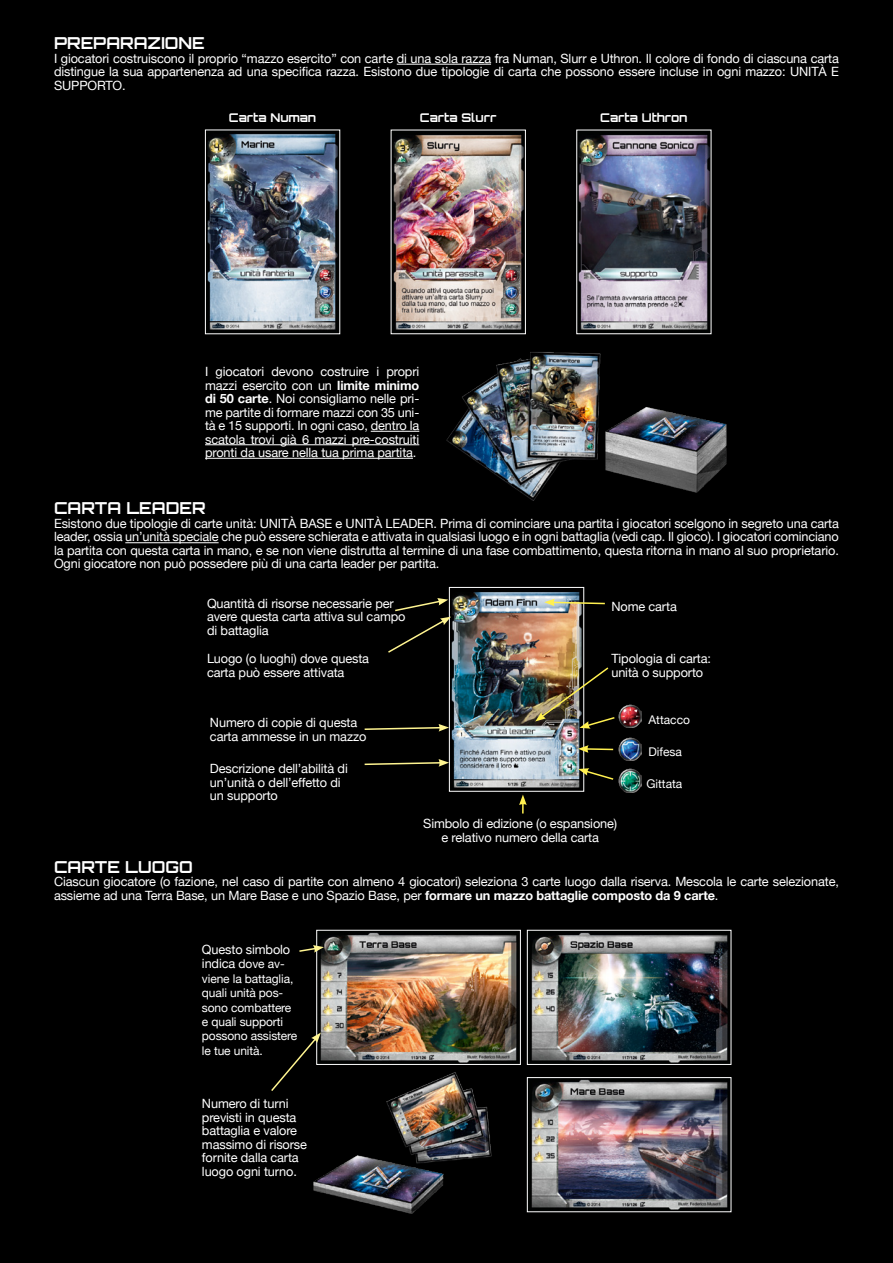
<style>
.page{position:relative;width:893px;height:1263px;background:#000}
.page>*{position:absolute;margin:0;border:0;box-sizing:border-box;transform-origin:0 0}
.t1{font:700 16.5px "Orbitron";color:#fff}
.t2{font:12.75px/13.5px "Helvetica Neue";letter-spacing:-.01em;color:#fff}
.t3{font:12px/14.4px "Helvetica Neue";letter-spacing:-.01em;color:#fff}
.t4{font:700 12px "Orbitron";color:#fff}
.s1{font-weight:700}
.s2{font-size:12.75px}
</style>
<div class="page">
<hr style="left:397px;top:64px;width:94px;height:1px;background:#fff">
<img style="left:393px;top:134px;width:131px;height:196px">
<div style="left:391px;top:130px;width:135px;height:204px;border:1px solid #fff"></div>
<img style="left:578px;top:134px;width:131px;height:196px">
<img style="left:446px;top:352px;width:281px;height:149px">
<img style="left:207px;top:133px;width:131px;height:197px">
<div style="left:205px;top:130px;width:135px;height:204px;border:1px solid #fff"></div>
<img style="left:618px;top:737px;width:24px;height:23px">
<img style="left:618px;top:769px;width:24px;height:23px">
<img style="left:618px;top:705px;width:24px;height:23px">
<img style="left:451px;top:592px;width:131px;height:196px">
<div style="left:449px;top:587px;width:135px;height:204px;border:1px solid #fff"></div>
<hr style="left:371px;top:431px;width:48px;height:1px;background:#fff">
<hr style="left:205px;top:444px;width:214px;height:1px;background:#fff">
<hr style="left:205px;top:458px;width:208px;height:1px;background:#fff">
<hr style="left:125px;top:542px;width:94px;height:1px;background:#fff">
<svg style="left:519px;top:794px;width:8px;height:19px"></svg>
<svg style="left:544px;top:599px;width:61px;height:7px"></svg>
<svg style="left:578px;top:745px;width:36px;height:8px"></svg>
<svg style="left:578px;top:768px;width:36px;height:13px"></svg>
<img style="left:535px;top:666px;width:80px;height:63px">
<svg style="left:364px;top:724px;width:85px;height:7px"></svg>
<svg style="left:364px;top:759px;width:85px;height:8px"></svg>
<svg style="left:388px;top:598px;width:63px;height:56px"></svg>
<img style="left:313px;top:1072px;width:179px;height:142px">
<img style="left:320px;top:932px;width:197px;height:131px">
<div style="left:316px;top:930px;width:205px;height:135px;border:1px solid #fff"></div>
<img style="left:531px;top:1079px;width:197px;height:131px">
<div style="left:527px;top:1077px;width:204px;height:135px;border:1px solid #fff"></div>
<img style="left:531px;top:932px;width:197px;height:131px">
<div style="left:527px;top:930px;width:204px;height:135px;border:1px solid #fff"></div>
<svg style="left:299px;top:945px;width:25px;height:8px"></svg>
<svg style="left:271px;top:1032px;width:50px;height:61px"></svg>
<p class="t1" style="left:54px;top:33px;width:152px">PREPARAZIONE</p>
<p class="t2" style="left:54px;top:51px;width:786px;text-align:justify">I giocatori costruiscono il proprio “mazzo esercito” con carte di una sola razza fra Numan, Slurr e Uthron. Il colore di fondo di ciascuna carta distingue la sua appartenenza ad una specifica razza. Esistono due tipologie di carta che possono essere incluse in ogni mazzo: UNITÀ E SUPPORTO.</p>
<p class="t4" style="left:229px;top:110px;width:89px">Carta Numan</p>
<p class="t4" style="left:420px;top:110px;width:78px">Carta Slurr</p>
<p class="t4" style="left:600px;top:110px;width:89px">Carta Uthron</p>
<p class="t2" style="left:205px;top:364px;width:216px;text-align:justify">I giocatori devono costruire i propri mazzi esercito con un <span class="s1">limite minimo di 50 carte</span>. Noi consigliamo nelle pri&shy;me partite di formare mazzi con 35 uni&shy;tà e 15 supporti. In ogni caso, dentro la scatola trovi già 6 mazzi pre-costruiti pronti da usare nella tua prima partita.</p>
<p class="t1" style="left:54px;top:498px;width:153px">CARTA LEADER</p>
<p class="t2" style="left:54px;top:516px;width:786px;text-align:justify">Esistono due tipologie di carte unità: UNITÀ BASE e UNITÀ LEADER. Prima di cominciare una partita i giocatori scelgono in segreto una carta leader, ossia un’unità speciale che può essere schierata e attivata in qualsiasi luogo e in ogni battaglia (vedi cap. Il gioco). I giocatori cominciano la partita con questa carta in mano, e se non viene distrutta al termine di una fase combattimento, questa ritorna in mano al suo proprietario.<br>Ogni giocatore non può possedere più di una carta leader per partita.</p>
<p class="t2" style="left:207px;top:596px;width:200px">Quantità di risorse necessarie per avere questa carta attiva sul campo di battaglia</p>
<p class="t2" style="left:207px;top:652px;width:164px">Luogo (o luoghi) dove questa carta può essere attivata</p>
<p class="t2" style="left:210px;top:715px;width:158px">Numero di copie di questa carta ammesse in un mazzo</p>
<p class="t2" style="left:210px;top:762px;width:139px">Descrizione dell’abilità di un’unità o dell’effetto di un supporto</p>
<p class="t2" style="left:611px;top:599px;width:67px">Nome carta</p>
<p class="t2" style="left:611px;top:652px;width:101px">Tipologia di carta: unità o supporto</p>
<p class="t2" style="left:423px;top:817px;width:195px;text-align:center">Simbolo di edizione (o espansione) e relativo numero della carta</p>
<p class="t3" style="left:648px;top:712px;width:43px">Attacco</p>
<p class="t3" style="left:648px;top:744px;width:35px">Difesa</p>
<p class="t3" style="left:646px;top:776px;width:37px">Gittata</p>
<p class="t1" style="left:54px;top:857px;width:140px">CARTE LUOGO</p>
<p class="t2" style="left:54px;top:875px;width:786px">Ciascun giocatore (o fazione, nel caso di partite con almeno 4 giocatori) seleziona 3 carte luogo dalla riserva. Mescola le carte selezionate, assieme ad una Terra Base, un Mare Base e uno Spazio Base, per <span class="s1">formare un mazzo battaglie composto da 9 carte</span>.</p>
<p class="t2" style="left:202px;top:942px;width:90px">Questo simbolo</p>
<p class="t3" style="left:202px;top:957px;width:97px"><span class="s2">indica</span> dove av&shy;viene la battaglia, quali unità pos&shy;sono combattere e quali supporti possono assistere le tue unità.</p>
<p class="t2" style="left:202px;top:1097px;width:107px">Numero di turni previsti in questa battaglia e valore massimo di risorse fornite dalla carta luogo ogni turno.</p>
</div>
